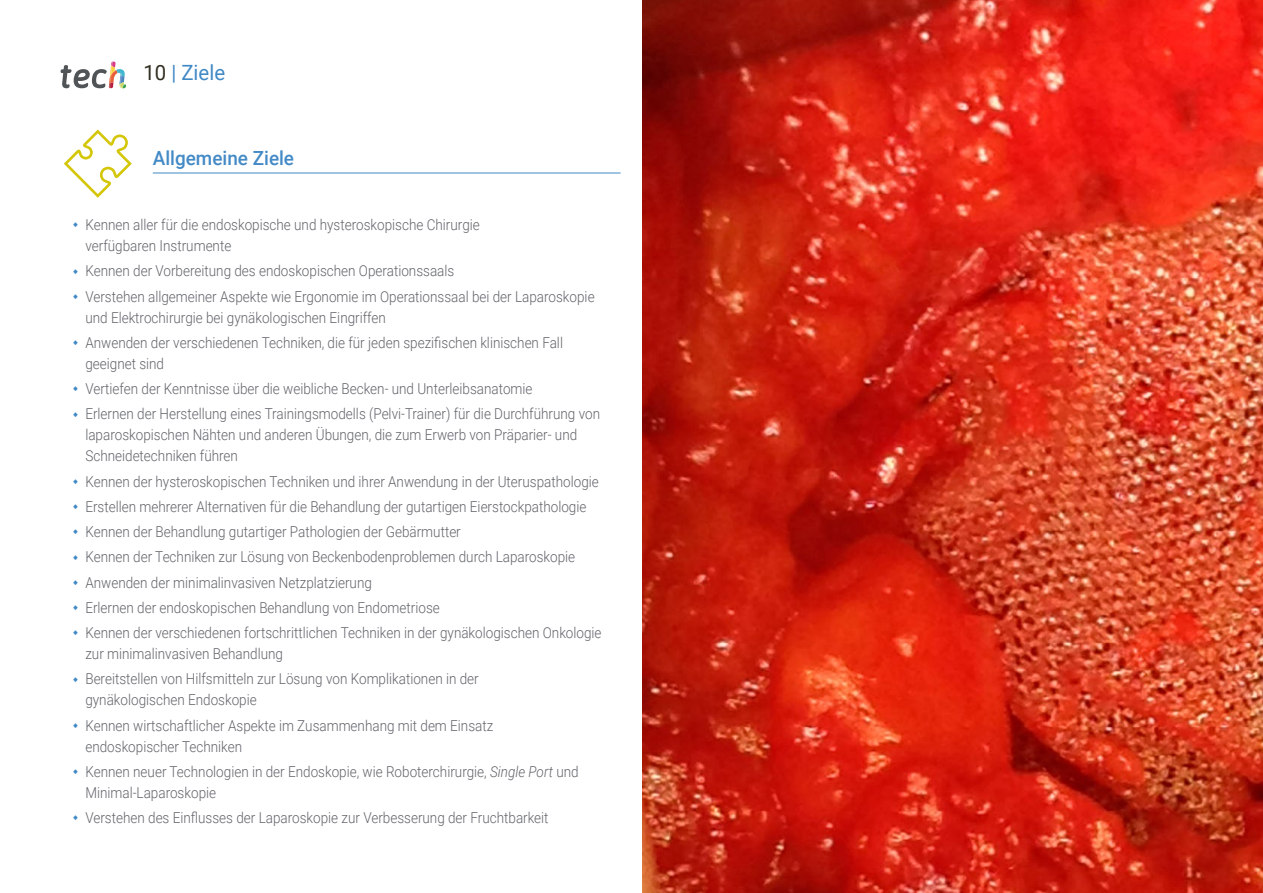
<style>
.page{position:relative;width:1263px;height:893px;background:#fff}
.page>*{position:absolute;margin:0;border:0;box-sizing:border-box;transform-origin:0 0}
.t1{font:21px "Roboto";color:#4089c5}
.t2{font:500 19.5px "Roboto";color:#438ac6}
.t3{font:300 15px/25.2px "Roboto";color:#61646a;scale:.9 1}
.s1{color:#312e20}
.s2{font-style:italic}
</style>
<div class="page">
<img style="left:642px;top:0;width:621px;height:893px">
<svg style="left:61px;top:62px;width:65px;height:27px"></svg>
<hr style="left:153px;top:173px;width:468px;height:1px;background:#4089c5">
<svg style="left:64px;top:130px;width:68px;height:68px"></svg>
<h1 class="t1" style="left:144px;top:57px;width:83px"><span class="s1">10</span> | Ziele</h1>
<h2 class="t2" style="left:153px;top:144px;width:143px">Allgemeine Ziele</h2>
<p class="t3" style="left:85px;top:214px;width:440px;line-height:21px">Kennen aller für die endoskopische und hysteroskopische Chirurgie verfügbaren Instrumente</p>
<p class="t3" style="left:85px;top:258px;width:567px">Kennen der Vorbereitung des endoskopischen Operationssaals<br>Verstehen allgemeiner Aspekte wie Ergonomie im Operationssaal bei der Laparoskopie</p>
<p class="t3" style="left:85px;top:304px;width:532px">und Elektrochirurgie bei gynäkologischen Eingriffen<br>Anwenden der verschiedenen Techniken, die für jeden spezifischen klinischen Fall</p>
<p class="t3" style="left:85px;top:350px;width:573px">geeignet sind<br>Vertiefen der Kenntnisse über die weibliche Becken- und Unterleibsanatomie<br>Erlernen der Herstellung eines Trainingsmodells (Pelvi-Trainer) für die Durchführung von</p>
<p class="t3" style="left:85px;top:424px;width:548px;line-height:21px">laparoskopischen Nähten und anderen Übungen, die zum Erwerb von Präparier- und<br>Schneidetechniken führen</p>
<p class="t3" style="left:85px;top:468px;width:575px">Kennen der hysteroskopischen Techniken und ihrer Anwendung in der Uteruspathologie Erstellen mehrerer Alternativen für die Behandlung der gutartigen Eierstockpathologie Kennen der Behandlung gutartiger Pathologien der Gebärmutter<br>Kennen der Techniken zur Lösung von Beckenbodenproblemen durch Laparoskopie Anwenden der minimalinvasiven Netzplatzierung<br>Erlernen der endoskopischen Behandlung von Endometriose<br>Kennen der verschiedenen fortschrittlichen Techniken in der gynäkologischen Onkologie</p>
<p class="t3" style="left:85px;top:641px;width:439px">zur minimalinvasiven Behandlung<br>Bereitstellen von Hilfsmitteln zur Lösung von Komplikationen in der</p>
<p class="t3" style="left:85px;top:687px;width:455px">gynäkologischen Endoskopie<br>Kennen wirtschaftlicher Aspekte im Zusammenhang mit dem Einsatz</p>
<p class="t3" style="left:85px;top:733px;width:550px">endoskopischer Techniken<br>Kennen neuer Technologien in der Endoskopie, wie Roboterchirurgie, <span class="s2">Single Port</span> und</p>
<p class="t3" style="left:85px;top:779px;width:516px">Minimal-Laparoskopie<br>Verstehen des Einflusses der Laparoskopie zur Verbesserung der Fruchtbarkeit</p>
</div>
